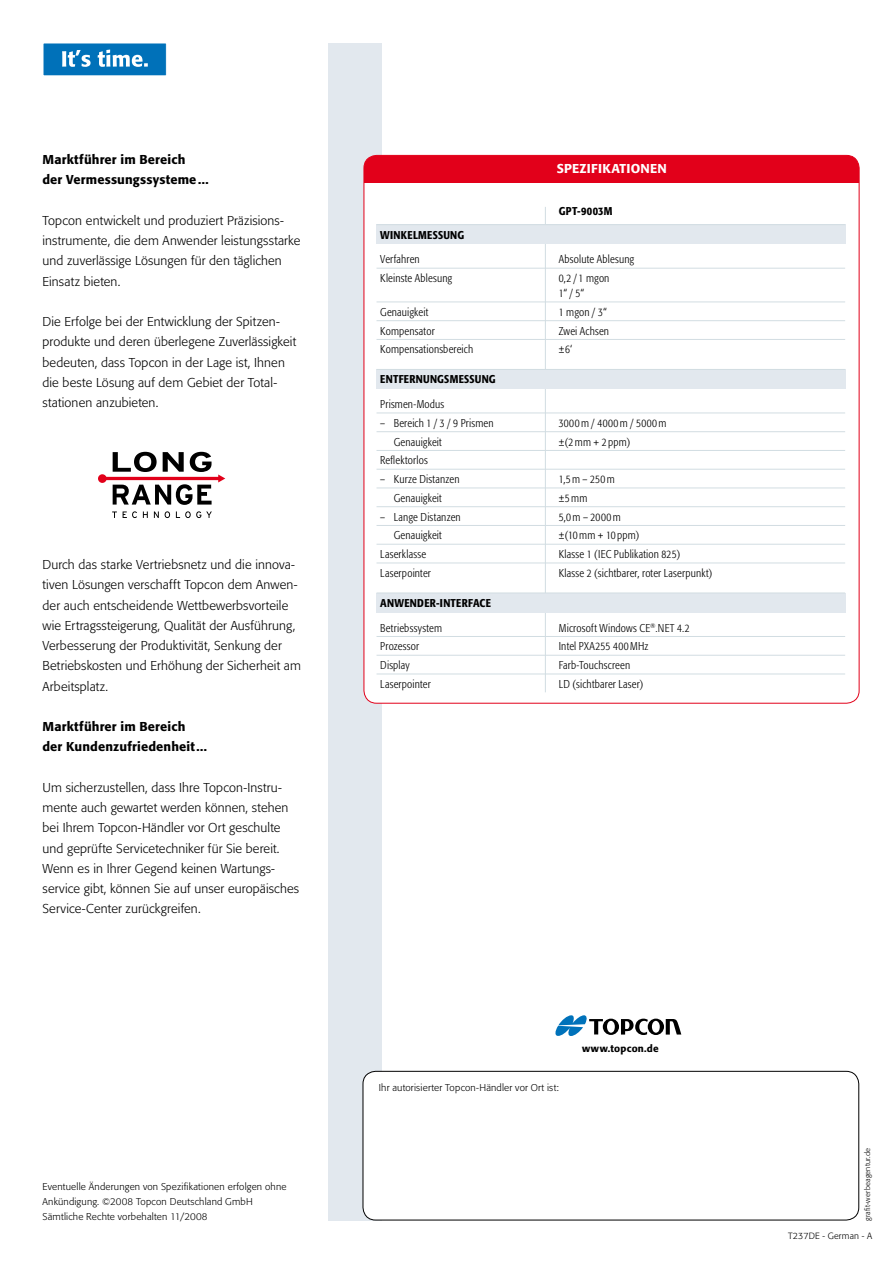
<style>
.page{position:relative;width:893px;height:1263px;background:#fff}
.page>*{position:absolute;margin:0;border:0;box-sizing:border-box;transform-origin:0 0}
.t1{font:300 12.75px/20.2px "Formata";letter-spacing:.01em;color:#000}
.t2{font:500 12.75px/20.2px "Formata";letter-spacing:.015em;color:#000}
.t3{font:500 12.75px "Formata";letter-spacing:.02em;color:#fff}
.t4{font:300 condensed 11.25px/15px "Formata";letter-spacing:.015em;color:#000}
.t5{font:500 condensed 11.25px "Formata";letter-spacing:.025em;color:#000}
.t6{font:300 condensed 11.25px "Formata";letter-spacing:.04em;color:#000}
.t7{font:500 10.05px "Formata";letter-spacing:.02em;color:#000}
.t8{font:300 9.75px/15px "Formata";letter-spacing:.02em;color:#000}
.t9{font:300 9px "Formata";letter-spacing:.02em;color:#000}
.t10{font:300 7.5px "Formata";letter-spacing:.025em;color:#000}
</style>
<div class="page">
<div style="left:328px;top:43px;width:54px;height:1177px;background:#e2e8ee"></div>
<div style="left:364px;top:155px;width:495px;height:548px;background:#fff;border-radius:13px"></div>
<div style="left:364px;top:155px;width:495px;height:28px;background:#e2001a"></div>
<hr style="left:545px;top:207px;width:1px;height:485px;background:#d2dde2">
<div style="left:376px;top:593px;width:470px;height:20px;background:#e2e8ee"></div>
<div style="left:376px;top:369px;width:470px;height:20px;background:#e2e8ee"></div>
<div style="left:376px;top:224px;width:470px;height:20px;background:#e2e8ee"></div>
<hr style="left:376px;top:224px;width:469px;height:1px;background:#d2dde2">
<hr style="left:376px;top:268px;width:469px;height:1px;background:#d2dde2">
<hr style="left:376px;top:302px;width:469px;height:1px;background:#d2dde2">
<hr style="left:376px;top:320px;width:469px;height:1px;background:#d2dde2">
<hr style="left:376px;top:339px;width:469px;height:1px;background:#d2dde2">
<hr style="left:376px;top:369px;width:469px;height:1px;background:#d2dde2">
<hr style="left:376px;top:413px;width:469px;height:1px;background:#d2dde2">
<hr style="left:376px;top:431px;width:469px;height:1px;background:#d2dde2">
<hr style="left:376px;top:450px;width:469px;height:1px;background:#d2dde2">
<hr style="left:376px;top:469px;width:469px;height:1px;background:#d2dde2">
<hr style="left:376px;top:488px;width:469px;height:1px;background:#d2dde2">
<hr style="left:376px;top:506px;width:469px;height:1px;background:#d2dde2">
<hr style="left:376px;top:525px;width:469px;height:1px;background:#d2dde2">
<hr style="left:376px;top:544px;width:469px;height:1px;background:#d2dde2">
<hr style="left:376px;top:563px;width:469px;height:1px;background:#d2dde2">
<hr style="left:376px;top:593px;width:469px;height:1px;background:#d2dde2">
<hr style="left:376px;top:636px;width:469px;height:1px;background:#d2dde2">
<hr style="left:376px;top:655px;width:469px;height:1px;background:#d2dde2">
<hr style="left:376px;top:674px;width:469px;height:1px;background:#d2dde2">
<div style="left:363px;top:1071px;width:496px;height:149px;background:#fff;border-radius:13px"></div>
<div style="left:363px;top:1071px;width:496px;height:149px;border:1px solid #000;border-radius:13px"></div>
<svg style="left:555px;top:1015px;width:126px;height:21px"></svg>
<div style="left:43px;top:43px;width:123px;height:33px;background:#0071b9"></div>
<svg style="left:62px;top:50px;width:29px;height:17px"></svg>
<svg style="left:98px;top:50px;width:50px;height:17px"></svg>
<div style="left:98px;top:474px;width:9px;height:9px;background:#e2001a;border-radius:50%"></div>
<svg style="left:104px;top:452px;width:121px;height:53px"></svg>
<svg style="left:112px;top:511px;width:5px;height:7px"></svg>
<svg style="left:123px;top:511px;width:14px;height:7px"></svg>
<svg style="left:143px;top:511px;width:5px;height:7px"></svg>
<svg style="left:154px;top:511px;width:5px;height:7px"></svg>
<svg style="left:165px;top:511px;width:5px;height:7px"></svg>
<svg style="left:176px;top:511px;width:36px;height:7px"></svg>
<p class="t2" style="left:43px;top:149px;width:167px">Marktführer im Bereich der Vermessungssysteme...</p>
<p class="t1" style="left:43px;top:210px;width:259px">Topcon entwickelt und produziert Präzisions&shy;instrumente, die dem Anwender leistungsstarke und zuverlässige Lösungen für den täglichen Einsatz bieten.</p>
<p class="t1" style="left:43px;top:312px;width:255px">Die Erfolge bei der Entwicklung der Spitzen&shy;produkte und deren überlegene Zuverlässigkeit bedeuten, dass Topcon in der Lage ist, Ihnen die beste Lösung auf dem Gebiet der Total&shy;stationen anzubieten.</p>
<p class="t1" style="left:43px;top:554px;width:260px">Durch das starke Vertriebsnetz und die innova&shy;tiven Lösungen verschafft Topcon dem Anwen&shy;der auch entscheidende Wettbewerbsvorteile wie Ertragssteigerung, Qualität der Ausführung, Verbesserung der Produktivität, Senkung der Betriebskosten und Erhöhung der Sicherheit am Arbeitsplatz.</p>
<p class="t2" style="left:43px;top:716px;width:166px">Marktführer im Bereich der Kundenzufriedenheit...</p>
<p class="t1" style="left:43px;top:777px;width:258px">Um sicherzustellen, dass Ihre Topcon-Instru&shy;mente auch gewartet werden können, stehen bei Ihrem Topcon-Händler vor Ort geschulte und geprüfte Servicetechniker für Sie bereit.<br>Wenn es in Ihrer Gegend keinen Wartungs&shy;service gibt, können Sie auf unser europäisches Service-Center zurückgreifen.</p>
<p class="t8" style="left:43px;top:1179px;width:245px">Eventuelle Änderungen von Spezifikationen erfolgen ohne<br>Ankündigung. ©2008 Topcon Deutschland GmbH<br>Sämtliche Rechte vorbehalten 11/2008</p>
<p class="t3" style="left:557px;top:161px;width:111px">SPEZIFIKATIONEN</p>
<p class="t5" style="left:559px;top:204px;width:55px">GPT-9003M</p>
<p class="t5" style="left:380px;top:228px;width:86px">WINKELMESSUNG</p>
<p class="t4" style="left:380px;top:252px;width:41px">Verfahren</p>
<p class="t4" style="left:559px;top:252px;width:77px">Absolute Ablesung</p>
<p class="t4" style="left:380px;top:271px;width:74px">Kleinste Ablesung</p>
<p class="t4" style="left:559px;top:271px;width:52px">0,2 / 1 mgon<br>1“ / 5“</p>
<p class="t4" style="left:380px;top:304px;width:50px">Genauigkeit</p>
<p class="t4" style="left:559px;top:304px;width:50px">1 mgon / 3“</p>
<p class="t4" style="left:380px;top:323px;width:56px">Kompensator</p>
<p class="t4" style="left:559px;top:323px;width:52px">Zwei Achsen</p>
<p class="t4" style="left:380px;top:342px;width:94px">Kompensationsbereich</p>
<p class="t4" style="left:559px;top:342px;width:15px">±6‘</p>
<p class="t5" style="left:380px;top:372px;width:117px">ENTFERNUNGSMESSUNG</p>
<p class="t4" style="left:380px;top:397px;width:66px">Prismen-Modus</p>
<p class="t4" style="left:380px;top:416px;width:115px">– Bereich 1 / 3 / 9 Prismen</p>
<p class="t6" style="left:559px;top:416px;width:109px">3000m / 4000m / 5000m</p>
<p class="t4" style="left:394px;top:434px;width:50px">Genauigkeit</p>
<p class="t4" style="left:559px;top:434px;width:73px">±(2mm + 2ppm)</p>
<p class="t4" style="left:380px;top:453px;width:49px">Reflektorlos</p>
<p class="t4" style="left:380px;top:472px;width:81px">– Kurze Distanzen</p>
<p class="t4" style="left:559px;top:472px;width:57px">1,5m – 250m</p>
<p class="t4" style="left:394px;top:491px;width:50px">Genauigkeit</p>
<p class="t4" style="left:559px;top:491px;width:30px">±5mm</p>
<p class="t4" style="left:380px;top:509px;width:82px">– Lange Distanzen</p>
<p class="t4" style="left:559px;top:509px;width:63px">5,0m – 2000m</p>
<p class="t4" style="left:394px;top:528px;width:50px">Genauigkeit</p>
<p class="t4" style="left:559px;top:528px;width:82px">±(10mm + 10 ppm)</p>
<p class="t4" style="left:380px;top:547px;width:47px">Laserklasse</p>
<p class="t4" style="left:559px;top:547px;width:123px">Klasse 1 (IEC Publikation 825)</p>
<p class="t4" style="left:380px;top:566px;width:52px">Laserpointer</p>
<p class="t4" style="left:559px;top:566px;width:155px">Klasse 2 (sichtbarer, roter Laserpunkt)</p>
<p class="t5" style="left:380px;top:596px;width:112px">ANWENDER-INTERFACE</p>
<p class="t4" style="left:380px;top:620px;width:63px">Betriebssystem</p>
<p class="t4" style="left:559px;top:620px;width:132px">Microsoft Windows CE<sup>®</sup>.NET 4.2</p>
<p class="t4" style="left:380px;top:639px;width:41px">Prozessor</p>
<p class="t4" style="left:559px;top:639px;width:91px">Intel PXA255 400MHz</p>
<p class="t4" style="left:380px;top:658px;width:31px">Display</p>
<p class="t4" style="left:559px;top:658px;width:73px">Farb-Touchscreen</p>
<p class="t4" style="left:380px;top:676px;width:52px">Laserpointer</p>
<p class="t4" style="left:559px;top:676px;width:86px">LD (sichtbarer Laser)</p>
<p class="t8" style="left:379px;top:1080px;width:182px">Ihr autorisierter Topcon-Händler vor Ort ist:</p>
<p class="t7" style="left:582px;top:1042px;width:78px">www.topcon.de</p>
<p class="t10" style="left:863px;top:1221px;width:74px;rotate:-90deg">grafit-werbeagentur.de</p>
<p class="t9" style="left:788px;top:1230px;width:86px">T237DE - German - A</p>
</div>
